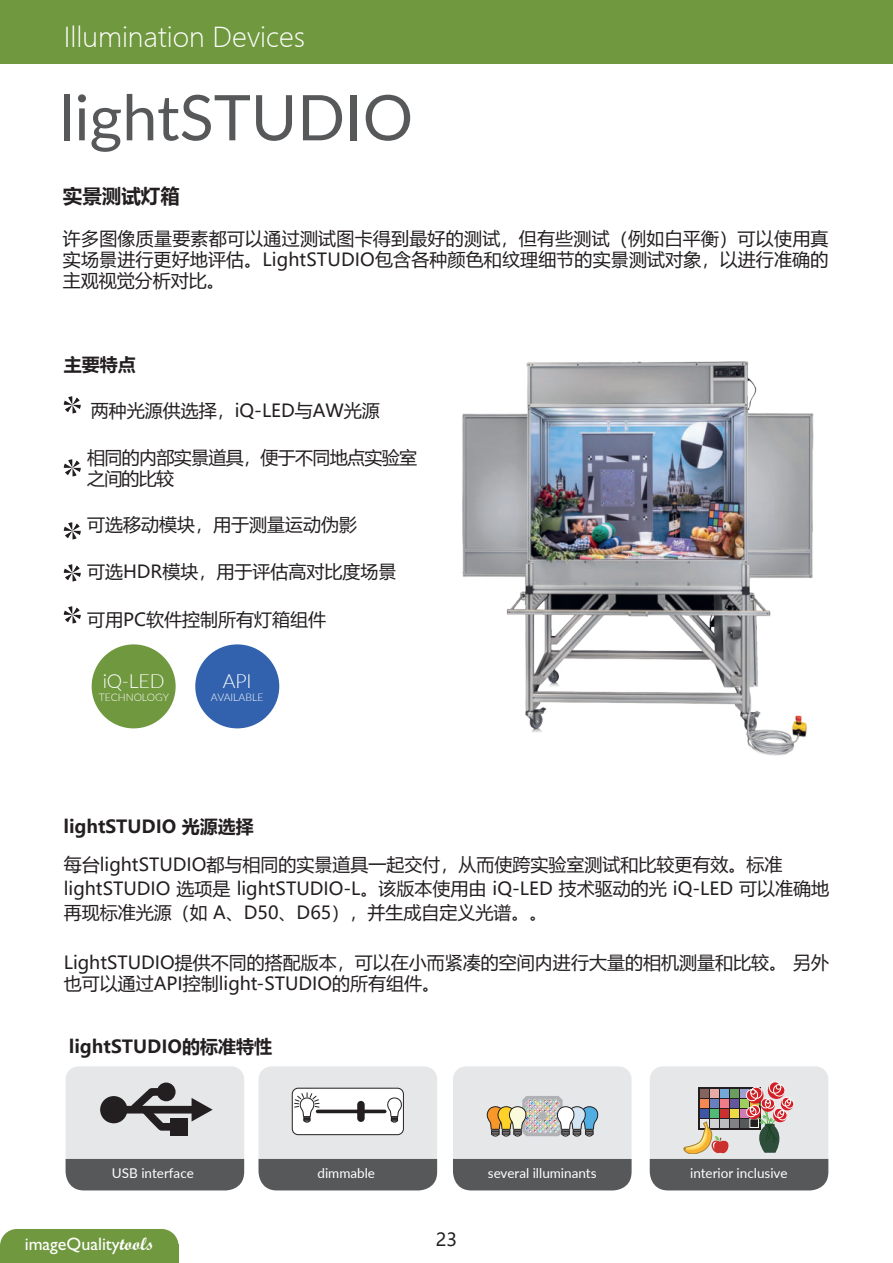
<style>
.page{position:relative;width:893px;height:1263px;background:#fff}
.page>*{position:absolute;margin:0;border:0;box-sizing:border-box;transform-origin:0 0}
.t1{font:63px "Lato";color:#57585a}
.t2{font:27px "Microsoft Ya Hei UI Light";color:#fff}
.t3{font:300 19.5px "Lato";letter-spacing:-.01em;color:#fff}
.t4{font:700 19.5px "Microsoft Ya Hei UI";color:#231f20}
.t5{font:18px/21px "Microsoft Ya Hei UI";color:#231f20}
.t6{font:700 18px "Microsoft Ya Hei UI";color:#231f20}
.t7{font:18px/21px "Microsoft Ya Hei UI";letter-spacing:-.035em;color:#231f20}
.t8{font:18px "Gill Sans Std";color:#fff}
.t9{font:13.5px "Lato";color:#fff}
.t10{font:300 10.5px "Lato";color:#fff}
.s1{font-family:"Wrexham Script"}
</style>
<div class="page">
<svg style="left:64px;top:396px;width:17px;height:17px"></svg>
<svg style="left:64px;top:459px;width:17px;height:17px"></svg>
<svg style="left:64px;top:522px;width:17px;height:17px"></svg>
<svg style="left:64px;top:564px;width:17px;height:17px"></svg>
<svg style="left:64px;top:606px;width:17px;height:17px"></svg>
<img style="left:462px;top:361px;width:352px;height:395px">
<div style="left:66px;top:1066px;width:178px;height:115px;background:#e6e7e9;border-radius:13px"></div>
<div style="left:66px;top:1159px;width:178px;height:31px;background:#57585a"></div>
<div style="left:100px;top:1096px;width:27px;height:27px;background:#231f20;border-radius:50%"></div>
<svg style="left:157px;top:1082px;width:19px;height:19px"></svg>
<div style="left:170px;top:1118px;width:17px;height:17px;background:#231f20"></div>
<svg style="left:192px;top:1098px;width:21px;height:23px"></svg>
<div style="left:123px;top:1106px;width:72px;height:7px;background:#231f20"></div>
<svg style="left:124px;top:1084px;width:59px;height:47px"></svg>
<div style="left:259px;top:1066px;width:178px;height:115px;background:#e6e7e9;border-radius:13px"></div>
<div style="left:259px;top:1159px;width:178px;height:31px;background:#57585a"></div>
<div style="left:292px;top:1088px;width:111px;height:47px;background:#fff;border-radius:6px"></div>
<div style="left:292px;top:1088px;width:112px;height:47px;border:1px solid #231f20;border-radius:6px"></div>
<svg style="left:294px;top:1093px;width:26px;height:30px"></svg>
<svg style="left:387px;top:1097px;width:15px;height:26px"></svg>
<svg style="left:318px;top:1109px;width:67px;height:4px"></svg>
<div style="left:357px;top:1101px;width:8px;height:21px;background:#231f20;border-radius:4px"></div>
<div style="left:453px;top:1066px;width:179px;height:115px;background:#e6e7e9;border-radius:13px"></div>
<div style="left:453px;top:1159px;width:179px;height:31px;background:#57585a"></div>
<img style="left:487px;top:1096px;width:111px;height:41px">
<div style="left:650px;top:1066px;width:178px;height:115px;background:#e6e7e9;border-radius:13px"></div>
<svg style="left:650px;top:1081px;width:178px;height:109px"></svg>
<div style="left:195px;top:644px;width:84px;height:84px;background:#3262ae;border-radius:50%"></div>
<div style="left:92px;top:644px;width:84px;height:84px;background:#70983f;border-radius:50%"></div>
<div style="left:0;top:0;width:893px;height:64px;background:#70983f"></div>
<div style="left:0;top:1229px;width:179px;height:34px;background:#70983f"></div>
<h2 class="t2" style="left:64px;top:19px;width:243px">Illumination Devices</h2>
<h1 class="t1" style="left:60px;top:72px;width:355px">lightSTUDIO</h1>
<p class="t4" style="left:63px;top:183px;width:118px">实景测试灯箱</p>
<p class="t5" style="left:63px;top:228px;width:767px;text-align:justify">许多图像质量要素都可以通过测试图卡得到最好的测试，但有些测试（例如白平衡）可以使用真实场景进行更好地评估。LightSTUDIO包含各种颜色和纹理细节的实景测试对象，以进行准确的主观视觉分析对比。</p>
<p class="t6" style="left:64px;top:352px;width:73px">主要特点</p>
<p class="t5" style="left:91px;top:399px;width:291px">两种光源供选择，iQ-LED与AW光源</p>
<p class="t7" style="left:87px;top:446px;width:332px">相同的内部实景道具，便于不同地点实验室之间的比较</p>
<p class="t5" style="left:87px;top:514px;width:271px">可选移动模块，用于测量运动伪影</p>
<p class="t5" style="left:87px;top:561px;width:311px">可选HDR模块，用于评估高对比度场景</p>
<p class="t5" style="left:87px;top:608px;width:241px">可用PC软件控制所有灯箱组件</p>
<p class="t3" style="left:103px;top:673px;width:63px">iQ-LED</p>
<p class="t10" style="left:99px;top:693px;width:72px">TECHNOLOGY</p>
<p class="t3" style="left:223px;top:673px;width:30px">API</p>
<p class="t10" style="left:211px;top:693px;width:54px">AVAILABLE</p>
<p class="t6" style="left:64px;top:814px;width:192px">lightSTUDIO 光源选择</p>
<p class="t5" style="left:64px;top:851px;width:767px;line-height:24.2px">每台lightSTUDIO都与相同的实景道具一起交付，从而使跨实验室测试和比较更有效。标准lightSTUDIO 选项是 lightSTUDIO-L。该版本使用由 iQ-LED 技术驱动的光 iQ-LED 可以准确地再现标准光源（如 A、D50、D65），并生成自定义光谱。。</p>
<p class="t5" style="left:64px;top:951px;width:767px">LightSTUDIO提供不同的搭配版本，可以在小而紧凑的空间内进行大量的相机测量和比较。 另外也可以通过API控制light-STUDIO的所有组件。</p>
<p class="t6" style="left:69px;top:1034px;width:204px">lightSTUDIO的标准特性</p>
<p class="t9" style="left:112px;top:1163px;width:83px">USB interface</p>
<p class="t9" style="left:317px;top:1163px;width:59px">dimmable</p>
<p class="t9" style="left:488px;top:1163px;width:110px">several illuminants</p>
<p class="t9" style="left:690px;top:1163px;width:99px">interior inclusive</p>
<p class="t8" style="left:25px;top:1237px;width:131px">imageQuality<span class="s1">tools</span></p>
<p class="t5" style="left:436px;top:1228px;width:23px">23</p>
</div>
